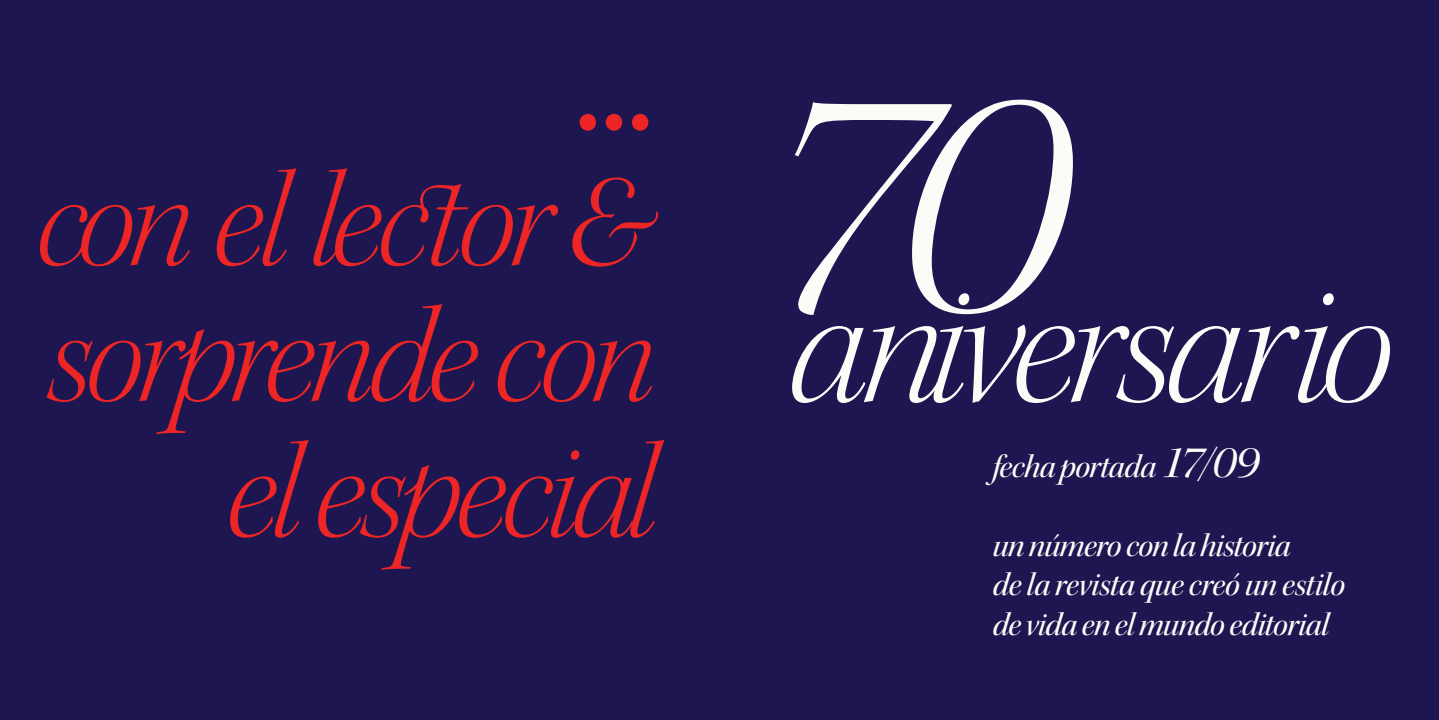
<style>
.page{position:relative;width:1439px;height:720px;background:#fff}
.page>*{position:absolute;margin:0;border:0;box-sizing:border-box;transform-origin:0 0}
.t1{font:322.88px "Kepler Std Light Ext It Disp";color:#fcfbf8}
.t2{font:172.38px "Kepler Std Light It Disp";letter-spacing:-.04em;color:#fcfbf8}
.t3{font:147.88px "Kepler Std Ext Disp";color:#ed2625}
.t4{font:137.38px "Kepler Std Light It Disp";letter-spacing:-.04em;color:#ed2625}
.t5{font:33.25px "Kepler Std Medium It Disp";letter-spacing:-.02em;color:#fcfbf8}
.s1{font-family:"Kepler Std Ext It Disp";font-size:44.62px}
</style>
<div class="page">
<div style="left:0;top:0;width:1439px;height:719px;background:#1d1651"></div>
<p class="t3" style="left:574px;top:-4px;width:82px">...</p>
<p class="t4" style="left:35px;top:143px;width:621px">con el lector &amp;</p>
<p class="t4" style="left:47px;top:279px;width:609px">sorprende con</p>
<p class="t4" style="left:226px;top:414px;width:430px">el especial</p>
<p class="t1" style="left:752px;top:19px;width:315px">70</p>
<p class="t2" style="left:787px;top:248px;width:607px">aniversario</p>
<p class="t5" style="left:992px;top:447px;width:268px">fecha portada <span class="s1">17/09</span></p>
<p class="t5" style="left:992px;top:526px;width:300px">un número con la historia</p>
<p class="t5" style="left:992px;top:565px;width:354px">de la revista que creó un estilo</p>
<p class="t5" style="left:992px;top:605px;width:338px">de vida en el mundo editorial</p>
</div>
